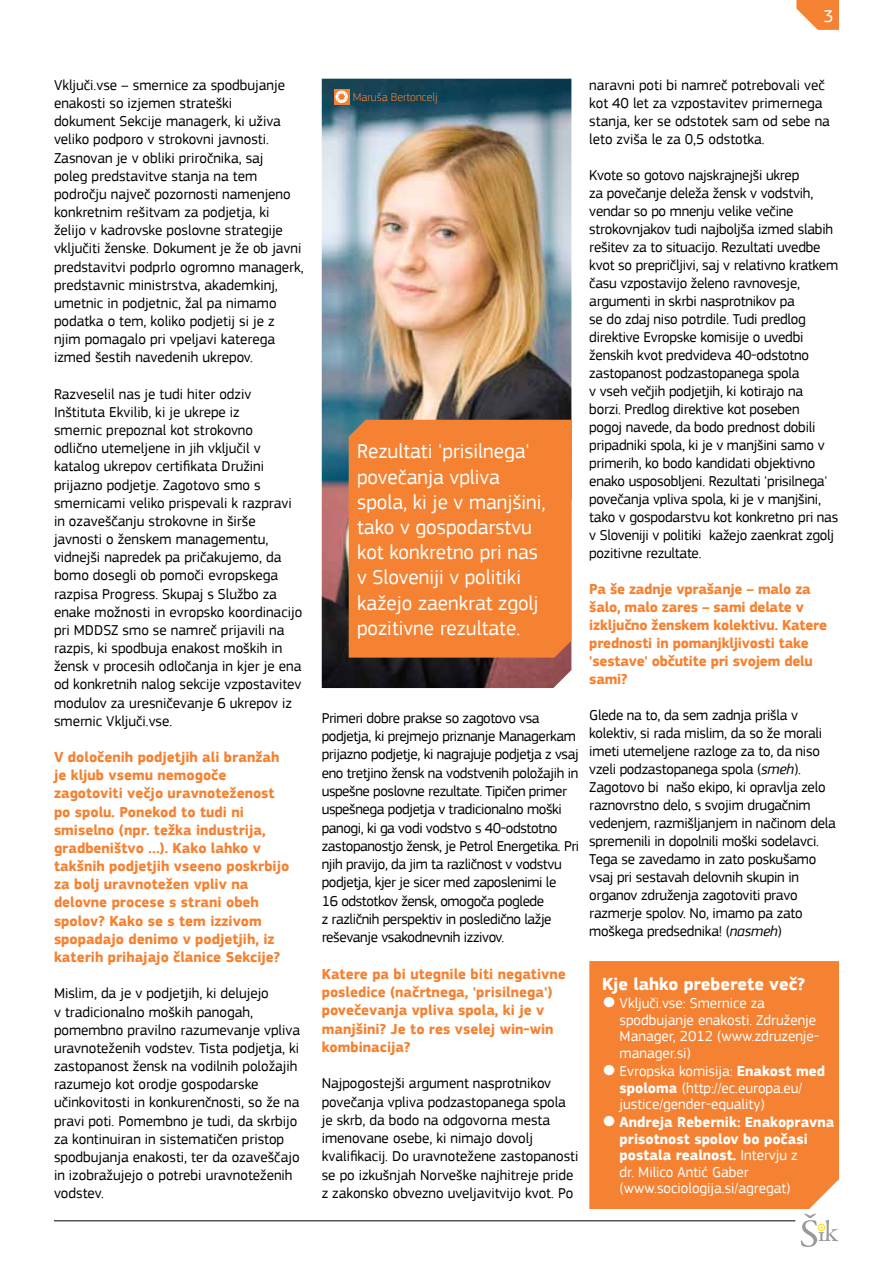
<style>
.page{position:relative;width:893px;height:1263px;background:#fff}
.page>*{position:absolute;margin:0;border:0;box-sizing:border-box;transform-origin:0 0}
.t1{font:21px/25.2px "PF Square Sans Pro";color:#fff}
.t2{font:700 18px "PF Square Sans Pro";color:#fff}
.t3{font:18px "PF Square Sans Pro";color:#fff}
.t4{font:15px/18.1px "PF Square Sans Pro";color:#000}
.t5{font:700 15px/18.1px "PF Square Sans Pro";color:#f58232}
.t6{font:15px/18.3px "PF Square Sans Pro";letter-spacing:-.025em;color:#000}
.t7{font:15px/16.5px "PF Square Sans Pro";color:#fff}
.t8{font:700 15px/16.5px "PF Square Sans Pro";color:#fff}
.t9{font:300 12px "PF Square Sans Pro";color:#f58232}
.s1{font-style:italic}
.s2{font-size:16.5px}
.s3{font-weight:700}
.s4{font-weight:400;font-size:16.5px}
.s5{font-weight:400}
</style>
<div class="page">
<svg style="left:796px;top:0;width:43px;height:30px"></svg>
<hr style="left:54px;top:1220px;width:741px;height:1px;background:#000">
<svg style="left:801px;top:1213px;width:38px;height:34px"></svg>
<img style="left:322px;top:79px;width:249px;height:609px">
<div style="left:349px;top:420px;width:222px;height:238px;background:#f58232"></div>
<svg style="left:334px;top:89px;width:15px;height:16px"></svg>
<svg style="left:335px;top:91px;width:13px;height:12px"></svg>
<div style="left:589px;top:961px;width:250px;height:248px;background:#f58232"></div>
<p class="t3" style="left:823px;top:6px;width:12px">3</p>
<p class="t4" style="left:54px;top:76px;width:251px">Vključi.vse – smernice za spodbujanje enakosti so izjemen strateški<br>dokument Sekcije managerk, ki uživa veliko podporo v strokovni javnosti.<br>Zasnovan je v obliki priročnika, saj<br>poleg predstavitve stanja na tem področju največ pozornosti namenjeno konkretnim rešitvam za podjetja, ki želijo v kadrovske poslovne strategije vključiti ženske. Dokument je že ob javni predstavitvi podprlo ogromno managerk, predstavnic ministrstva, akademkinj, umetnic in podjetnic, žal pa nimamo podatka o tem, koliko podjetij si je z njim pomagalo pri vpeljavi katerega izmed šestih navedenih ukrepov.</p>
<p class="t4" style="left:54px;top:385px;width:250px">Razveselil nas je tudi hiter odziv Inštituta Ekvilib, ki je ukrepe iz<br>smernic prepoznal kot strokovno<br>odlično utemeljene in jih vključil v katalog ukrepov certifikata Družini prijazno podjetje. Zagotovo smo s smernicami veliko prispevali k razpravi in ozaveščanju strokovne in širše javnosti o ženskem managementu, vidnejši napredek pa pričakujemo, da bomo dosegli ob pomoči evropskega razpisa Progress. Skupaj s Službo za enake možnosti in evropsko koordinacijo pri MDDSZ smo se namreč prijavili na razpis, ki spodbuja enakost moških in žensk v procesih odločanja in kjer je ena od konkretnih nalog sekcije vzpostavitev modulov za uresničevanje 6 ukrepov iz smernic Vključi.vse.</p>
<p class="t5" style="left:54px;top:749px;width:237px">V določenih podjetjih ali branžah je kljub vsemu nemogoče zagotoviti večjo uravnoteženost po spolu. Ponekod to tudi ni smiselno (npr. težka industrija, gradbeništvo …). Kako lahko v takšnih podjetjih vseeno poskrbijo za bolj uravnotežen vpliv na delovne procese s strani obeh spolov? Kako se s tem izzivom spopadajo denimo v podjetjih, iz katerih prihajajo članice Sekcije?</p>
<p class="t4" style="left:54px;top:984px;width:248px">Mislim, da je v podjetjih, ki delujejo<br>v tradicionalno moških panogah, pomembno pravilno razumevanje vpliva uravnoteženih vodstev. Tista podjetja, ki zastopanost žensk na vodilnih položajih razumejo kot orodje gospodarske učinkovitosti in konkurenčnosti, so že na pravi poti. Pomembno je tudi, da skrbijo za kontinuiran in sistematičen pristop spodbujanja enakosti, ter da ozaveščajo in izobražujejo o potrebi uravnoteženih vodstev.</p>
<p class="t9" style="left:353px;top:90px;width:87px">Maruša Bertoncelj</p>
<h1 class="t1" style="left:357px;top:439px;width:190px">Rezultati 'prisilnega' povečanja vpliva spola, ki je v manjšini, tako v gospodarstvu kot konkretno pri nas v Sloveniji v politiki kažejo zaenkrat zgolj pozitivne rezultate.</h1>
<p class="t6" style="left:322px;top:709px;width:259px">Primeri dobre prakse so zagotovo vsa podjetja, ki prejmejo priznanje Managerkam prijazno podjetje, ki nagrajuje podjetja z vsaj eno tretjino žensk na vodstvenih položajih in uspešne poslovne rezultate. Tipičen primer uspešnega podjetja v tradicionalno moški panogi, ki ga vodi vodstvo s 40-odstotno zastopanostjo žensk, je Petrol Energetika. Pri njih pravijo, da jim ta različnost v vodstvu podjetja, kjer je sicer med zaposlenimi le<br>16 odstotkov žensk, omogoča poglede<br>z različnih perspektiv in posledično lažje reševanje vsakodnevnih izzivov.</p>
<p class="t5" style="left:322px;top:965px;width:246px">Katere pa bi utegnile biti negativne posledice (načrtnega, 'prisilnega') povečevanja vpliva spola, ki je v manjšini? Je to res vselej win-win kombinacija?</p>
<p class="t4" style="left:322px;top:1074px;width:258px">Najpogostejši argument nasprotnikov povečanja vpliva podzastopanega spola je skrb, da bodo na odgovorna mesta imenovane osebe, ki nimajo dovolj kvalifikacij. Do uravnotežene zastopanosti se po izkušnjah Norveške najhitreje pride z zakonsko obvezno uveljavitvijo kvot. Po</p>
<p class="t4" style="left:589px;top:76px;width:242px">naravni poti bi namreč potrebovali več kot 40 let za vzpostavitev primernega stanja, ker se odstotek sam od sebe na leto zviša le za 0,5 odstotka.</p>
<p class="t4" style="left:589px;top:166px;width:251px">Kvote so gotovo najskrajnejši ukrep<br>za povečanje deleža žensk v vodstvih, vendar so po mnenju velike večine strokovnjakov tudi najboljša izmed slabih rešitev za to situacijo. Rezultati uvedbe kvot so prepričljivi, saj v relativno kratkem času vzpostavijo želeno ravnovesje, argumenti in skrbi nasprotnikov pa<br>se do zdaj niso potrdile. Tudi predlog direktive Evropske komisije o uvedbi ženskih kvot predvideva 40-odstotno zastopanost podzastopanega spola<br>v vseh večjih podjetjih, ki kotirajo na borzi. Predlog direktive kot poseben<br>pogoj navede, da bodo prednost dobili pripadniki spola, ki je v manjšini samo v primerih, ko bodo kandidati objektivno enako usposobljeni. Rezultati 'prisilnega' povečanja vpliva spola, ki je v manjšini, tako v gospodarstvu kot konkretno pri nas v Sloveniji v politiki kažejo zaenkrat zgolj pozitivne rezultate.</p>
<p class="t5" style="left:589px;top:580px;width:239px">Pa še zadnje vprašanje – malo za šalo, malo zares – sami delate v izključno ženskem kolektivu. Katere prednosti in pomanjkljivosti take 'sestave' občutite pri svojem delu sami?</p>
<p class="t4" style="left:589px;top:706px;width:248px">Glede na to, da sem zadnja prišla v kolektiv, si rada mislim, da so že morali imeti utemeljene razloge za to, da niso vzeli podzastopanega spola (<span class="s1">smeh</span>).<br>Zagotovo bi našo ekipo, ki opravlja zelo raznovrstno delo, s svojim drugačnim vedenjem, razmišljanjem in načinom dela spremenili in dopolnili moški sodelavci.<br>Tega se zavedamo in zato poskušamo vsaj pri sestavah delovnih skupin in organov združenja zagotoviti pravo razmerje spolov. No, imamo pa zato moškega predsednika! (<span class="s1">nasmeh</span>)</p>
<p class="t2" style="left:602px;top:973px;width:205px">Kje lahko preberete več?</p>
<p class="t7" style="left:620px;top:995px;width:201px;text-indent:-18px"><span class="s2">●</span> Vključi.vse: Smernice za spodbujanje enakosti. Združenje<br>Manager, 2012 (www.zdruzenje&shy;manager.si)</p>
<p class="t7" style="left:620px;top:1063px;width:207px;text-indent:-18px"><span class="s2">●</span> Evropska komisija: <span class="s3">Enakost med spoloma</span> (http://ec.europa.eu/ justice/gender-equality)</p>
<p class="t8" style="left:620px;top:1114px;width:216px;text-indent:-18px"><span class="s4">●</span> Andreja Rebernik: Enakopravna prisotnost spolov bo počasi postala realnost. <span class="s5">Intervju z<br>dr. Milico Antić Gaber (www.sociologija.si/agregat)</span></p>
</div>
